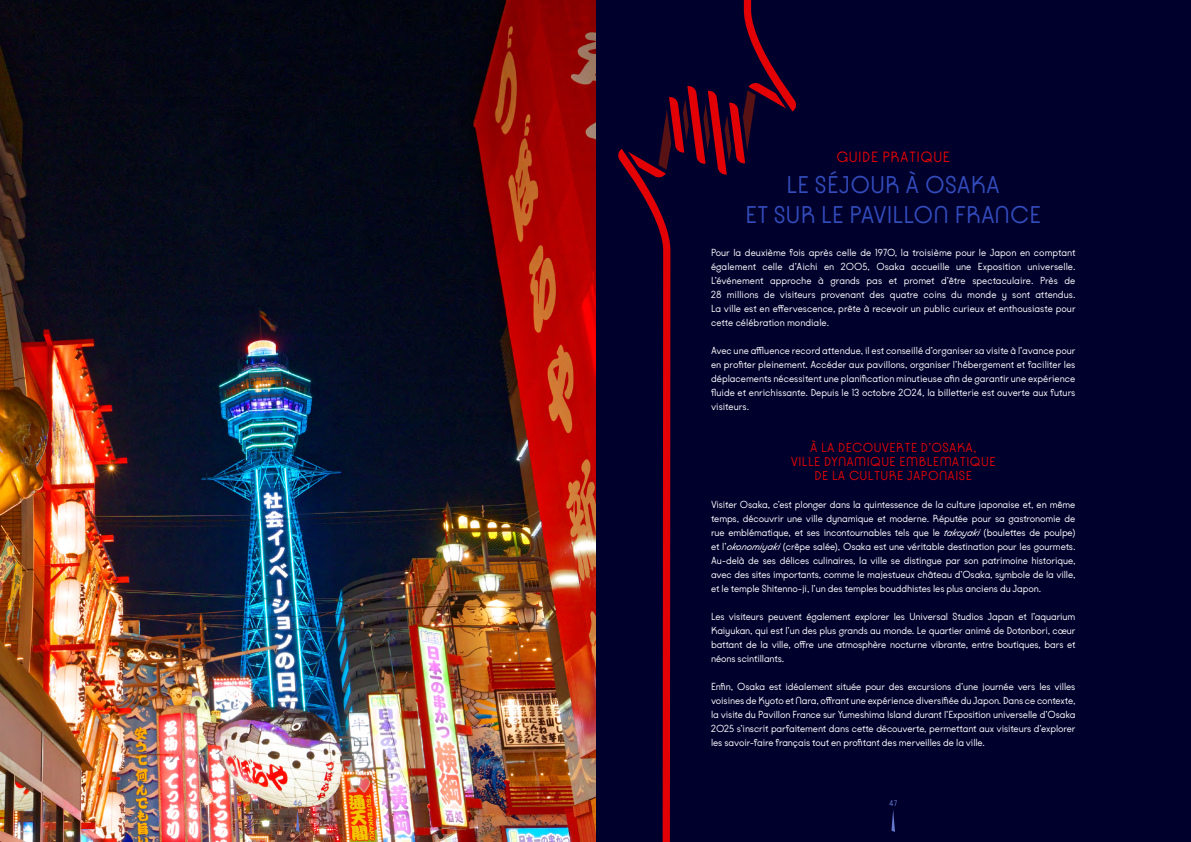
<style>
.page{position:relative;width:1191px;height:842px;background:#fff}
.page>*{position:absolute;margin:0;border:0;box-sizing:border-box;transform-origin:0 0}
.t1{font:26px/30.2px "Kobe 1.1";letter-spacing:.01em;color:#334cbc;text-align:center}
.t2{font:16px "Kobe 1.1";letter-spacing:.03em;color:#e20005}
.t3{font:14px/14px "Kobe 1.1";letter-spacing:.03em;color:#e20005;text-align:center}
.t4{font:11px/14px "Kobe 1.1";letter-spacing:-.01em;color:#fff;text-align:justify}
.t5{font:9px "Kobe 1.1";color:#6679cd}
.s1{font-style:italic}
</style>
<div class="page">
<div style="left:595px;top:0;width:595px;height:842px;background:#00002d"></div>
<img style="left:0;top:0;width:595px;height:842px">
<svg style="left:618px;top:0;width:178px;height:842px"></svg>
<svg style="left:296px;top:809px;width:3px;height:23px"></svg>
<svg style="left:891px;top:810px;width:4px;height:22px"></svg>
<h2 class="t2" style="left:836px;top:148px;width:115px">GUIDE PRATIQUE</h2>
<h1 class="t1" style="left:745px;top:170px;width:297px">LE SÉJOUR À OSAKA<br>ET SUR LE PAVILLON FRANCE</h1>
<p class="t4" style="left:711px;top:246px;width:366px">Pour la deuxième fois après celle de 1970, la troisième pour le Japon en comptant également celle d’Aichi en 2005, Osaka accueille une Exposition universelle.<br>L’événement approche à grands pas et promet d’être spectaculaire. Près de 28 millions de visiteurs provenant des quatre coins du monde y sont attendus.<br>La ville est en effervescence, prête à recevoir un public curieux et enthousiaste pour cette célébration mondiale.</p>
<p class="t4" style="left:711px;top:344px;width:366px">Avec une affluence record attendue, il est conseillé d’organiser sa visite à l’avance pour en profiter pleinement. Accéder aux pavillons, organiser l’hébergement et faciliter les déplacements nécessitent une planification minutieuse afin de garantir une expérience fluide et enrichissante. Depuis le 13 octobre 2024, la billetterie est ouverte aux futurs visiteurs.</p>
<p class="t3" style="left:791px;top:441px;width:206px">À LA DECOUVERTE D’OSAKA,<br>VILLE DYNAMIQUE EMBLEMATIQUE<br>DE LA CULTURE JAPONAISE</p>
<p class="t4" style="left:711px;top:498px;width:366px">Visiter Osaka, c’est plonger dans la quintessence de la culture japonaise et, en même temps, découvrir une ville dynamique et moderne. Réputée pour sa gastronomie de rue emblématique, et ses incontournables tels que le <span class="s1">takoyaki</span> (boulettes de poulpe) et l’<span class="s1">okonomiyaki</span> (crêpe salée), Osaka est une véritable destination pour les gourmets.<br>Au-delà de ses délices culinaires, la ville se distingue par son patrimoine historique, avec des sites importants, comme le majestueux château d’Osaka, symbole de la ville, et le temple Shitenno-ji, l’un des temples bouddhistes les plus anciens du Japon.</p>
<p class="t4" style="left:711px;top:610px;width:366px">Les visiteurs peuvent également explorer les Universal Studios Japan et l’aquarium Kaiyukan, qui est l’un des plus grands au monde. Le quartier animé de Dotonbori, cœur battant de la ville, offre une atmosphère nocturne vibrante, entre boutiques, bars et néons scintillants.</p>
<p class="t4" style="left:711px;top:680px;width:366px">Enfin, Osaka est idéalement située pour des excursions d’une journée vers les villes voisines de Kyoto et Nara, offrant une expérience diversifiée du Japon. Dans ce contexte, la visite du Pavillon France sur Yumeshima Island durant l’Exposition universelle d’Osaka 2025 s’inscrit parfaitement dans cette découverte, permettant aux visiteurs d’explorer les savoir-faire français tout en profitant des merveilles de la ville.</p>
<p class="t5" style="left:293px;top:798px;width:10px">46</p>
<p class="t5" style="left:889px;top:798px;width:9px">47</p>
</div>
